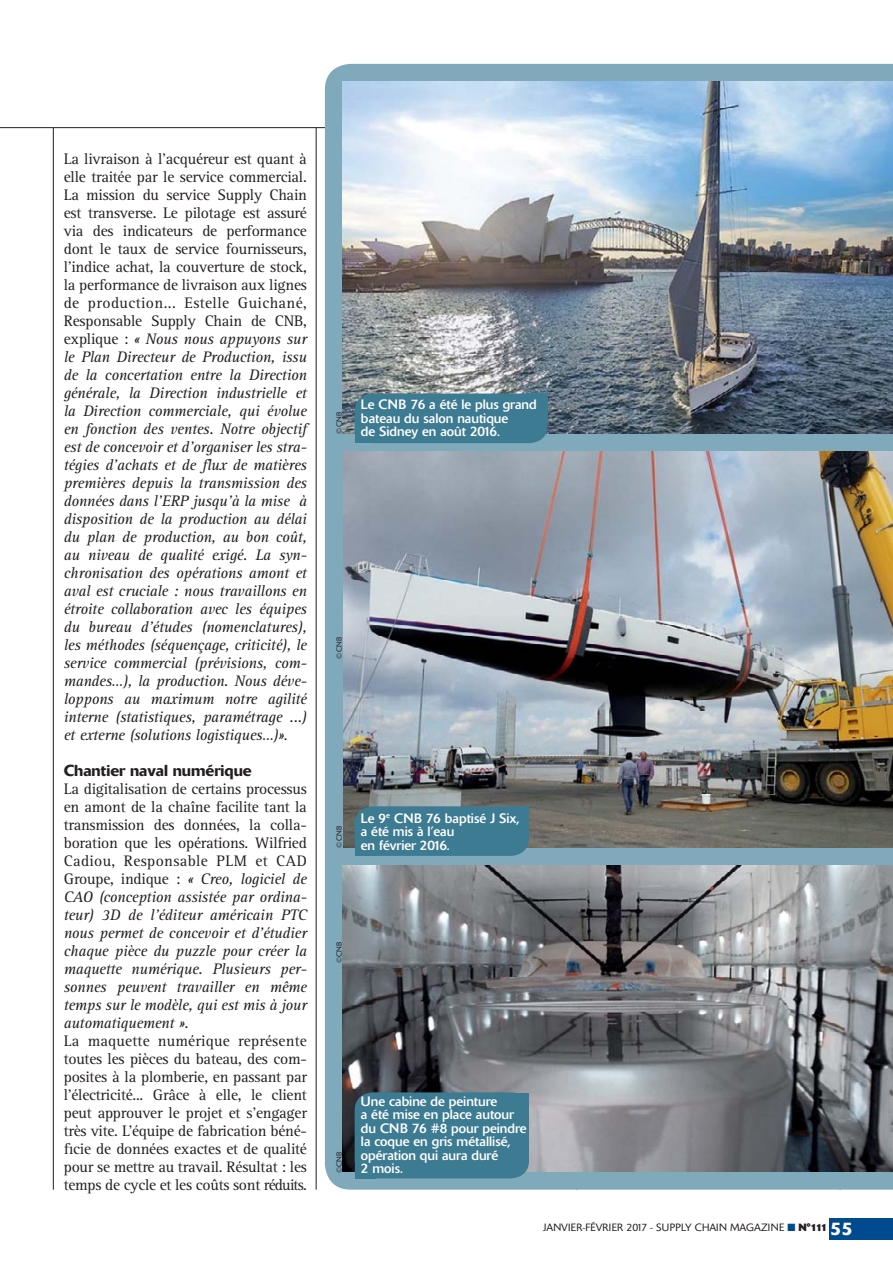
<style>
.page{position:relative;width:893px;height:1263px;background:#fff}
.page>*{position:absolute;margin:0;border:0;box-sizing:border-box;transform-origin:0 0}
.t1{font:italic 15.75px/18px "Rotis Serif";letter-spacing:-.015em;color:#231f20;text-align:justify}
.t2{font:15.75px/18px "Rotis Serif";letter-spacing:-.015em;color:#231f20;text-align:justify}
.t3{font:500 15.75px "Delta";color:#231f20}
.t4{font:13.5px/13.5px "Delta";color:#fff}
.t5{font:300 10.5px "Delta";letter-spacing:.02em;color:#231f20}
.t6{font:300 7.5px "Delta";letter-spacing:.03em;color:#231f20}
.s1{font-style:normal}
.s2{color:#004a8f}
.s3{font-weight:700}
.s4{font-weight:500;font-size:18px;color:#fff}
</style>
<div class="page">
<div style="left:829px;top:1218px;width:64px;height:22px;background:#004a8f"></div>
<hr style="left:53px;top:128px;width:1px;height:1062px;background:#231f20">
<hr style="left:0;top:127px;width:893px;height:1px;background:#231f20">
<hr style="left:316px;top:128px;width:1px;height:1062px;background:#231f20">
<div style="left:325px;top:64px;width:568px;height:1126px;background:#80a9bc"></div>
<img style="left:343px;top:82px;width:550px;height:352px">
<img style="left:343px;top:452px;width:550px;height:396px">
<img style="left:343px;top:866px;width:550px;height:306px">
<div style="left:355px;top:394px;width:193px;height:49px;background:#3d7b93;border-radius:18px"></div>
<div style="left:355px;top:806px;width:174px;height:50px;background:#3d7b93;border-radius:18px"></div>
<div style="left:355px;top:1092px;width:174px;height:86px;background:#3d7b93;border-radius:18px"></div>
<div style="left:527px;top:394px;width:21px;height:24px;background:#3d7b93"></div>
<div style="left:355px;top:418px;width:20px;height:25px;background:#3d7b93"></div>
<div style="left:508px;top:806px;width:21px;height:25px;background:#3d7b93"></div>
<div style="left:355px;top:831px;width:20px;height:25px;background:#3d7b93"></div>
<div style="left:508px;top:1093px;width:21px;height:25px;background:#3d7b93"></div>
<div style="left:355px;top:1154px;width:20px;height:24px;background:#3d7b93"></div>
<p class="t1" style="left:64px;top:151px;width:245px"><span class="s1">La livraison à l’acquéreur est quant à elle traitée par le service commercial.<br>La mission du service Supply Chain est transverse. Le pilotage est assuré via des indicateurs de performance dont le taux de service fournisseurs, l’indice achat, la couverture de stock, la performance de livraison aux lignes de production... Estelle Guichané, Responsable Supply Chain de CNB, explique :</span> « Nous nous appuyons sur le Plan Directeur de Production, issu de la concertation entre la Direction générale, la Direction industrielle et la Direction commerciale, qui évolue en fonction des ventes. Notre objectif est de concevoir et d’organiser les stra&shy;tégies d’achats et de flux de matières premières depuis la transmission des données dans l’ERP jusqu’à la mise à disposition de la production au délai du plan de production, au bon coût, au niveau de qualité exigé. La syn&shy;chronisation des opérations amont et aval est cruciale : nous travaillons en étroite collaboration avec les équipes du bureau d’études (nomenclatures), les méthodes (séquençage, criticité), le service commercial (prévisions, com&shy;mandes…), la production. Nous déve&shy;loppons au maximum notre agilité interne (statistiques, paramétrage ...) et externe (solutions logistiques…)»<span class="s1">.</span></p>
<p class="t3" style="left:64px;top:765px;width:189px">Chantier naval numérique</p>
<p class="t1" style="left:64px;top:781px;width:245px"><span class="s1">La digitalisation de certains processus en amont de la chaîne facilite tant la transmission des données, la colla&shy;boration que les opérations. Wilfried Cadiou, Responsable PLM et CAD Groupe, indique :</span> « Creo, logiciel de CAO (conception assistée par ordina&shy;teur) 3D de l’éditeur américain PTC nous permet de concevoir et d’étudier chaque pièce du puzzle pour créer la maquette numérique. Plusieurs per&shy;sonnes peuvent travailler en même temps sur le modèle, qui est mis à jour automatiquement ».</p>
<p class="t2" style="left:64px;top:1033px;width:245px">La maquette numérique représente toutes les pièces du bateau, des com&shy;posites à la plomberie, en passant par l’électricité... Grâce à elle, le client peut approuver le projet et s’engager très vite. L’équipe de fabrication béné&shy;ficie de données exactes et de qualité pour se mettre au travail. Résultat : les temps de cycle et les coûts sont réduits.</p>
<p class="t6" style="left:337px;top:434px;width:23px;rotate:-90deg">©CNB</p>
<p class="t4" style="left:361px;top:399px;width:177px">Le CNB 76 a été le plus grand bateau du salon nautique<br>de Sidney en août 2016.</p>
<p class="t6" style="left:337px;top:659px;width:23px;rotate:-90deg">©CNB</p>
<p class="t6" style="left:337px;top:848px;width:23px;rotate:-90deg">©CNB</p>
<p class="t4" style="left:361px;top:813px;width:160px">Le 9<sup>e</sup> CNB 76 baptisé J Six, a été mis à l’eau<br>en février 2016.</p>
<p class="t6" style="left:337px;top:963px;width:23px;rotate:-90deg">©CNB</p>
<p class="t6" style="left:337px;top:1173px;width:23px;rotate:-90deg">©CNB</p>
<p class="t4" style="left:361px;top:1096px;width:167px">Une cabine de peinture<br>a été mise en place autour du CNB 76 #8 pour peindre la coque en gris métallisé, opération qui aura duré<br>2 mois.</p>
<p class="t5" style="left:543px;top:1224px;width:311px">JANVIER-FÉVRIER 2017 - SUPPLY CHAIN MAGAZINE <span class="s2">■</span> <span class="s3">N°111</span> <span class="s4">55</span></p>
</div>
